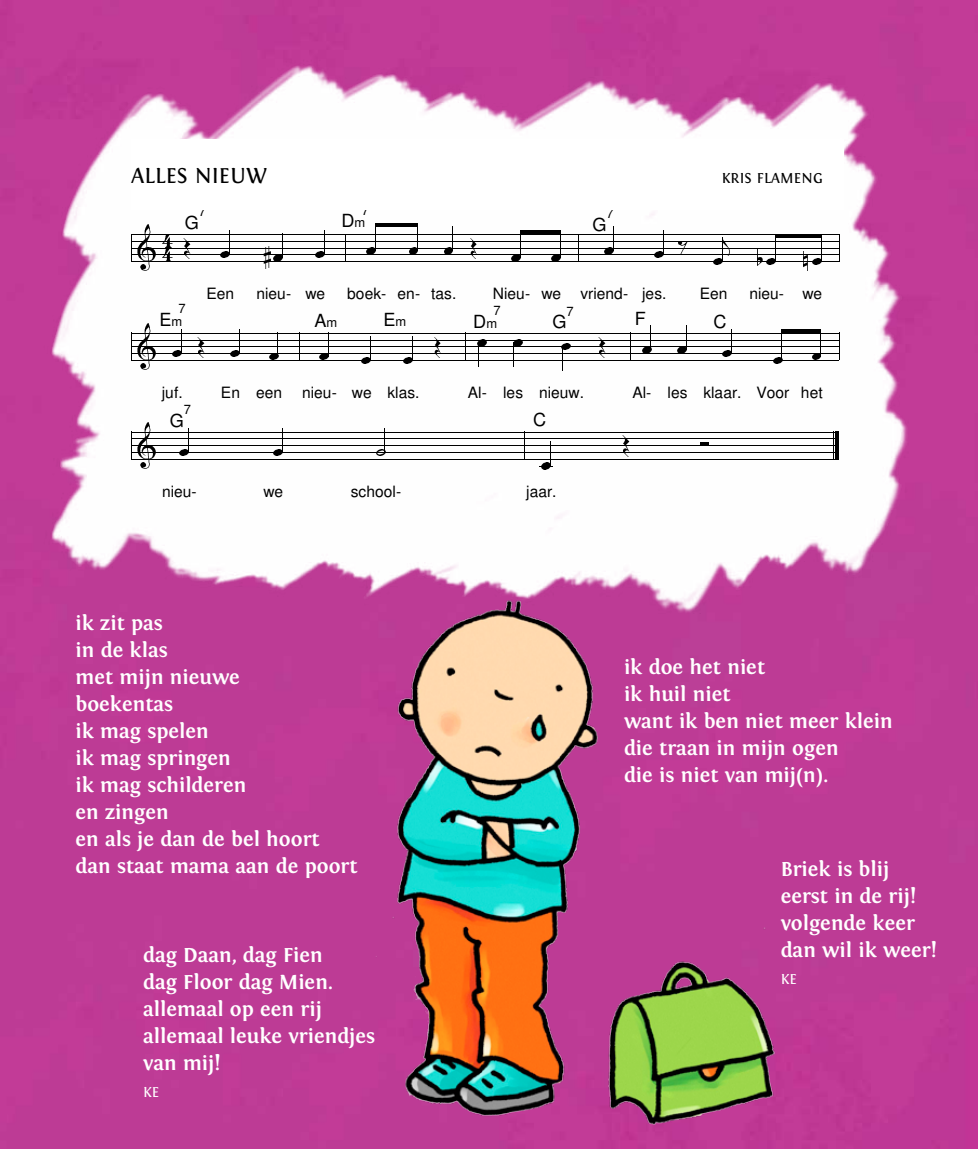
<style>
.page{position:relative;width:978px;height:1149px;background:#fff}
.page>*{position:absolute;margin:0;border:0;box-sizing:border-box;transform-origin:0 0}
.t1{font:22.5px "Fontin";color:#000}
.t2{font:700 21px/27px "Fontin";color:#fff}
.t3{font:18px "Helvetica";color:#000}
.t4{font:15.6px "Helvetica";letter-spacing:.005em;color:#000}
.t5{font:15px "Fontin";color:#000}
.t6{font:15px "Fontin Small Caps";color:#fff}
.t7{font:12.9px/12.9px "Helvetica";color:#000;text-align:center}
.s1{font-size:12.9px}
</style>
<div class="page">
<div style="left:0;top:0;width:978px;height:1148px;background:#bd3b95"></div>
<img style="left:10px;top:0;width:968px;height:676px">
<hr style="left:131px;top:234px;width:708px;height:1px;background:#000">
<hr style="left:131px;top:241px;width:708px;height:1px;background:#000">
<hr style="left:131px;top:247px;width:708px;height:1px;background:#000">
<hr style="left:131px;top:254px;width:708px;height:1px;background:#000">
<hr style="left:131px;top:261px;width:708px;height:1px;background:#000">
<svg style="left:131px;top:235px;width:1px;height:26px"></svg>
<img style="left:137px;top:224px;width:22px;height:46px">
<svg style="left:162px;top:235px;width:11px;height:26px"></svg>
<img style="left:182px;top:238px;width:11px;height:20px">
<svg style="left:220px;top:230px;width:10px;height:27px"></svg>
<img style="left:262px;top:246px;width:11px;height:22px">
<svg style="left:273px;top:235px;width:11px;height:26px"></svg>
<svg style="left:315px;top:230px;width:10px;height:27px"></svg>
<svg style="left:345px;top:235px;width:1px;height:26px"></svg>
<svg style="left:366px;top:224px;width:11px;height:30px"></svg>
<hr style="left:376px;top:223px;width:42px;height:4px;background:#000">
<svg style="left:408px;top:224px;width:11px;height:30px"></svg>
<svg style="left:443px;top:227px;width:11px;height:27px"></svg>
<img style="left:468px;top:238px;width:11px;height:20px">
<svg style="left:511px;top:230px;width:11px;height:31px"></svg>
<hr style="left:520px;top:230px;width:41px;height:4px;background:#000">
<svg style="left:551px;top:235px;width:10px;height:26px"></svg>
<svg style="left:578px;top:235px;width:1px;height:26px"></svg>
<svg style="left:604px;top:227px;width:10px;height:27px"></svg>
<svg style="left:654px;top:230px;width:10px;height:27px"></svg>
<svg style="left:678px;top:242px;width:11px;height:11px"></svg>
<img style="left:724px;top:237px;width:10px;height:17px">
<svg style="left:713px;top:237px;width:11px;height:27px"></svg>
<img style="left:758px;top:249px;width:5px;height:16px">
<svg style="left:766px;top:235px;width:11px;height:29px"></svg>
<img style="left:803px;top:251px;width:6px;height:20px">
<hr style="left:776px;top:234px;width:45px;height:3px;background:#000">
<svg style="left:812px;top:235px;width:10px;height:29px"></svg>
<svg style="left:839px;top:234px;width:1px;height:27px"></svg>
<hr style="left:131px;top:332px;width:708px;height:1px;background:#000">
<hr style="left:131px;top:339px;width:708px;height:1px;background:#000">
<hr style="left:131px;top:346px;width:708px;height:1px;background:#000">
<hr style="left:131px;top:353px;width:708px;height:1px;background:#000">
<hr style="left:131px;top:360px;width:708px;height:1px;background:#000">
<svg style="left:131px;top:333px;width:1px;height:27px"></svg>
<img style="left:137px;top:323px;width:22px;height:46px">
<svg style="left:172px;top:329px;width:10px;height:27px"></svg>
<img style="left:196px;top:337px;width:10px;height:20px">
<svg style="left:230px;top:329px;width:11px;height:27px"></svg>
<svg style="left:268px;top:332px;width:11px;height:28px"></svg>
<svg style="left:299px;top:333px;width:1px;height:27px"></svg>
<svg style="left:319px;top:332px;width:11px;height:28px"></svg>
<svg style="left:361px;top:336px;width:11px;height:27px"></svg>
<svg style="left:403px;top:336px;width:11px;height:27px"></svg>
<img style="left:432px;top:337px;width:11px;height:20px">
<svg style="left:465px;top:333px;width:1px;height:27px"></svg>
<svg style="left:477px;top:340px;width:10px;height:27px"></svg>
<svg style="left:512px;top:340px;width:11px;height:27px"></svg>
<svg style="left:561px;top:343px;width:11px;height:27px"></svg>
<img style="left:596px;top:337px;width:11px;height:20px">
<svg style="left:630px;top:333px;width:1px;height:27px"></svg>
<svg style="left:641px;top:326px;width:11px;height:27px"></svg>
<svg style="left:677px;top:326px;width:11px;height:27px"></svg>
<svg style="left:722px;top:329px;width:11px;height:27px"></svg>
<svg style="left:772px;top:357px;width:11px;height:6px"></svg>
<hr style="left:781px;top:329px;width:1px;height:31px;background:#000">
<hr style="left:782px;top:329px;width:39px;height:4px;background:#000">
<svg style="left:811px;top:329px;width:11px;height:31px"></svg>
<svg style="left:839px;top:332px;width:1px;height:28px"></svg>
<hr style="left:131px;top:431px;width:708px;height:1px;background:#000">
<hr style="left:131px;top:438px;width:708px;height:1px;background:#000">
<hr style="left:131px;top:445px;width:708px;height:1px;background:#000">
<hr style="left:131px;top:452px;width:708px;height:1px;background:#000">
<hr style="left:131px;top:459px;width:708px;height:1px;background:#000">
<svg style="left:131px;top:432px;width:1px;height:27px"></svg>
<img style="left:137px;top:422px;width:22px;height:46px">
<svg style="left:179px;top:428px;width:10px;height:27px"></svg>
<svg style="left:272px;top:428px;width:11px;height:27px"></svg>
<svg style="left:375px;top:428px;width:11px;height:27px"></svg>
<svg style="left:524px;top:432px;width:1px;height:27px"></svg>
<svg style="left:539px;top:441px;width:14px;height:28px"></svg>
<img style="left:621px;top:436px;width:10px;height:20px">
<svg style="left:700px;top:441px;width:9px;height:4px"></svg>
<svg style="left:833px;top:432px;width:1px;height:27px"></svg>
<hr style="left:835px;top:431px;width:4px;height:28px;background:#000">
<div style="left:131px;top:139px;width:712px;height:70px;background:#fff"></div>
<img style="left:364px;top:569px;width:432px;height:568px">
<p class="t1" style="left:131px;top:163px;width:25px">ALLES</p>
<p class="t1" style="left:195px;top:163px;width:13px">NIEUW</p>
<p class="t5" style="left:722px;top:170px;width:17px">KRIS</p>
<p class="t5" style="left:757px;top:170px;width:18px">FLAMENG</p>
<p class="t7" style="left:199px;top:206px;width:9px">7</p>
<p class="t3" style="left:185px;top:216px;width:16px">G</p>
<p class="t3" style="left:341px;top:214px;width:15px">D</p>
<p class="t7" style="left:355px;top:205px;width:16px">7 m</p>
<p class="t7" style="left:606px;top:208px;width:9px">7</p>
<p class="t3" style="left:592px;top:217px;width:16px">G</p>
<p class="t3" style="left:159px;top:312px;width:14px">E</p>
<p class="t7" style="left:171px;top:303px;width:16px">7 m</p>
<p class="t4" style="left:206px;top:288px;width:29px">Een</p>
<p class="t4" style="left:256px;top:288px;width:70px">nieu- we</p>
<p class="t4" style="left:347px;top:288px;width:41px">boek-</p>
<p class="t4" style="left:398px;top:288px;width:60px">en- tas.</p>
<p class="t4" style="left:493px;top:288px;width:175px">Nieu- we vriend- jes.</p>
<p class="t4" style="left:700px;top:288px;width:29px">Een</p>
<p class="t4" style="left:749px;top:288px;width:74px">nieu- we</p>
<p class="t3" style="left:314px;top:313px;width:24px">A<span class="s1">m</span></p>
<p class="t3" style="left:384px;top:312px;width:24px">E<span class="s1">m</span></p>
<p class="t3" style="left:473px;top:314px;width:15px">D</p>
<p class="t7" style="left:486px;top:305px;width:16px">7 m</p>
<p class="t3" style="left:552px;top:315px;width:16px">G</p>
<p class="t7" style="left:566px;top:305px;width:9px">7</p>
<p class="t3" style="left:635px;top:312px;width:13px">F</p>
<p class="t3" style="left:713px;top:314px;width:15px">C</p>
<p class="t4" style="left:162px;top:386px;width:22px">juf.</p>
<p class="t4" style="left:221px;top:386px;width:63px">En een</p>
<p class="t4" style="left:302px;top:386px;width:36px">nieu-</p>
<p class="t4" style="left:352px;top:386px;width:21px">we</p>
<p class="t4" style="left:387px;top:386px;width:34px">klas.</p>
<p class="t4" style="left:468px;top:386px;width:57px">Al- les</p>
<p class="t4" style="left:539px;top:386px;width:46px">nieuw.</p>
<p class="t4" style="left:632px;top:386px;width:57px">Al- les</p>
<p class="t4" style="left:703px;top:386px;width:121px">klaar. Voor het</p>
<p class="t7" style="left:184px;top:404px;width:9px">7</p>
<p class="t3" style="left:170px;top:414px;width:16px">G</p>
<p class="t3" style="left:533px;top:412px;width:15px">C</p>
<p class="t4" style="left:162px;top:485px;width:36px">nieu-</p>
<p class="t4" style="left:263px;top:485px;width:21px">we</p>
<p class="t4" style="left:351px;top:485px;width:52px">school-</p>
<p class="t4" style="left:526px;top:485px;width:32px">jaar.</p>
<p class="t2" style="left:75px;top:609px;width:284px">ik zit pas<br>in de klas<br>met mijn nieuwe<br>boekentas<br>ik mag spelen<br>ik mag springen<br>ik mag schilderen<br>en zingen<br>en als je dan de bel hoort dan staat mama aan de poort</p>
<p class="t2" style="left:143px;top:941px;width:234px">dag Daan, dag Fien<br>dag Floor dag Mien. allemaal op een rij allemaal leuke vriendjes van mij!</p>
<p class="t6" style="left:143px;top:1083px;width:18px">KE</p>
<p class="t2" style="left:624px;top:653px;width:270px">ik doe het niet<br>ik huil niet<br>want ik ben niet meer klein die traan in mijn ogen<br>die is niet van mij(n).</p>
<p class="t2" style="left:781px;top:854px;width:158px">Briek is blij eerst in de rij! volgende keer dan wil ik weer!</p>
<p class="t6" style="left:781px;top:969px;width:18px">KE</p>
</div>
